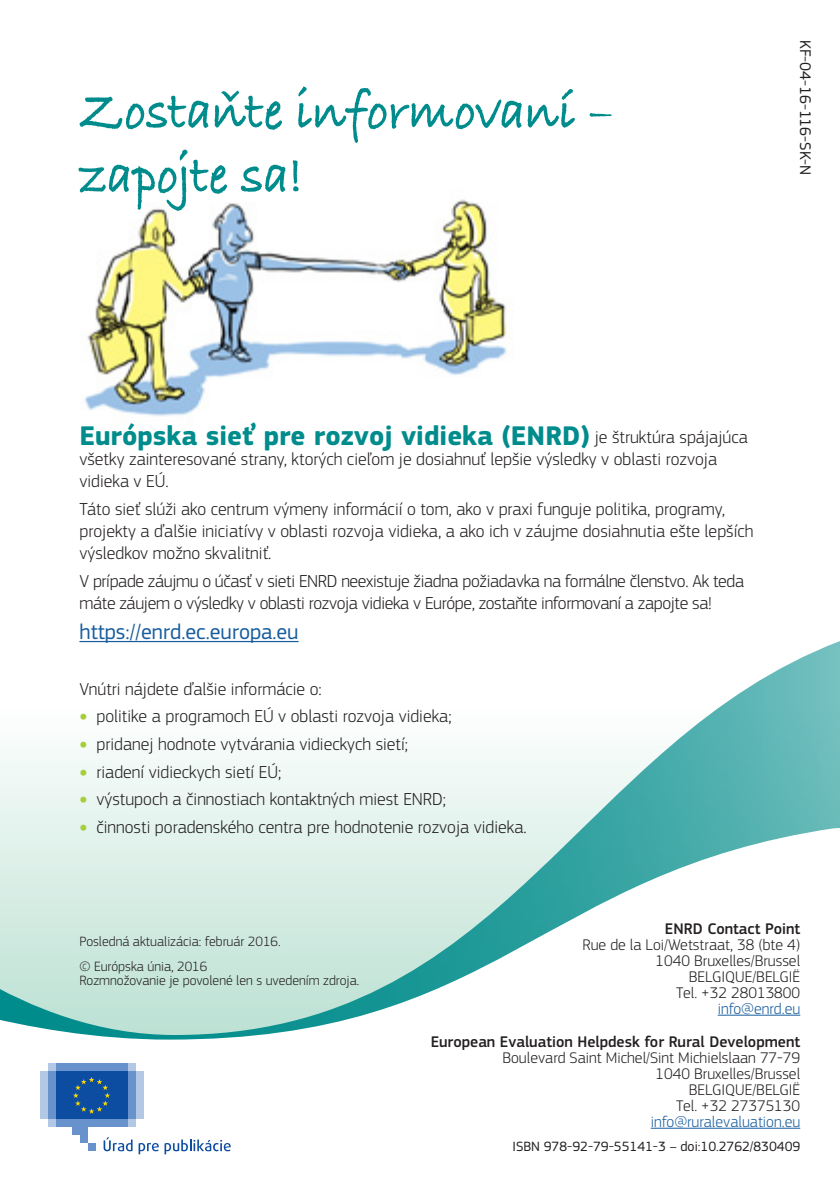
<style>
.page{position:relative;width:840px;height:1191px;background:#fff}
.page>*{position:absolute;margin:0;border:0;box-sizing:border-box;transform-origin:0 0}
._1_Titre{font:700 56px/64px "Bradley Hand ITCTT";letter-spacing:-.005em;color:#008c8c;scale:.9 1}
._0_Body{font:700 28px "EC Square Sans Pro";color:#008c8c}
._2_Titre_2{font:22px "EC Square Sans Pro";color:#175d9e}
._0_Body-2{font:300 18px/22px "EC Square Sans Pro";color:#231f20}
._0_Body-3{font:300 18px/22px "EC Square Sans Pro";letter-spacing:-.02em;color:#231f20}
._0_Body-4{font:300 16px/16px "EC Square Sans Pro";color:#231f20;text-align:right}
.t1{font:16px "EC Square Sans Pro";color:#231f20}
._9_Notes{font:300 14px/14px "EC Square Sans Pro";color:#231f20}
.t2{font:14px "EC Square Sans Pro";color:#231f20}
.s1{font-weight:300;font-size:18px;color:#231f20}
.s2{font-weight:900;color:#a6ce39}
.s3{font-weight:500}
.s4{color:#175d9e}
</style>
<div class="page">
<svg style="left:0;top:640px;width:839px;height:187px"></svg>
<svg style="left:0;top:827px;width:839px;height:328px"></svg>
<img style="left:84px;top:199px;width:423px;height:217px">
<hr style="left:717px;top:1014px;width:82px;height:1px;background:#175d9e">
<hr style="left:650px;top:1127px;width:149px;height:1px;background:#175d9e">
<hr style="left:79px;top:641px;width:219px;height:1px;background:#175d9e">
<svg style="left:48px;top:1119px;width:87px;height:8px"></svg>
<svg style="left:48px;top:1063px;width:87px;height:8px"></svg>
<div style="left:56px;top:1063px;width:71px;height:8px;background:#6892cc"></div>
<div style="left:56px;top:1119px;width:71px;height:8px;background:#6892cc"></div>
<div style="left:127px;top:1071px;width:8px;height:48px;background:#6892cc"></div>
<div style="left:135px;top:1071px;width:8px;height:48px;background:#b3c8e5"></div>
<div style="left:48px;top:1071px;width:8px;height:48px;background:#6892cc"></div>
<div style="left:40px;top:1071px;width:8px;height:48px;background:#b3c8e5"></div>
<div style="left:72px;top:1119px;width:16px;height:16px;background:#6892cc"></div>
<div style="left:80px;top:1119px;width:8px;height:24px;background:#6892cc"></div>
<div style="left:88px;top:1143px;width:7px;height:8px;background:#6892cc"></div>
<div style="left:56px;top:1071px;width:71px;height:48px;background:#0d4da1"></div>
<svg style="left:73px;top:1077px;width:37px;height:36px"></svg>
<svg style="left:103px;top:1137px;width:29px;height:14px"></svg>
<svg style="left:138px;top:1139px;width:92px;height:15px"></svg>
<p class="_1_Titre" style="left:79px;top:77px;width:594px">Zostaňte informovaní – zapojte sa!</p>
<p class="t1" style="left:814px;top:40px;width:137px;rotate:90deg">KF-04-16-116-SK-N</p>
<p class="_0_Body" style="left:79px;top:419px;width:669px">Európska sieť pre rozvoj vidieka (ENRD) <span class="s1">je štruktúra spájajúca</span></p>
<p class="_0_Body-2" style="left:79px;top:448px;width:639px">všetky zainteresované strany, ktorých cieľom je dosiahnuť lepšie výsledky v oblasti rozvoja vidieka v EÚ.</p>
<p class="_0_Body-2" style="left:79px;top:498px;width:675px">Táto sieť slúži ako centrum výmeny informácií o tom, ako v praxi funguje politika, programy, projekty a ďalšie iniciatívy v oblasti rozvoja vidieka, a ako ich v záujme dosiahnutia ešte lepších výsledkov možno skvalitniť.</p>
<p class="_0_Body-3" style="left:79px;top:570px;width:665px">V prípade záujmu o účasť v sieti ENRD neexistuje žiadna požiadavka na formálne členstvo. Ak teda máte záujem o výsledky v oblasti rozvoja vidieka v Európe, zostaňte informovaní a zapojte sa!</p>
<p class="_2_Titre_2" style="left:79px;top:619px;width:220px">https://enrd.ec.europa.eu</p>
<p class="_0_Body-2" style="left:79px;top:677px;width:244px">Vnútri nájdete ďalšie informácie o:</p>
<p class="_0_Body-2" style="left:79px;top:705px;width:373px"><span class="s2">•</span> politike a programoch EÚ v oblasti rozvoja vidieka;</p>
<p class="_0_Body-2" style="left:79px;top:733px;width:330px"><span class="s2">•</span> pridanej hodnote vytvárania vidieckych sietí;</p>
<p class="_0_Body-2" style="left:79px;top:760px;width:203px"><span class="s2">•</span> riadení vidieckych sietí EÚ;</p>
<p class="_0_Body-2" style="left:79px;top:788px;width:368px"><span class="s2">•</span> výstupoch a činnostiach kontaktných miest ENRD;</p>
<p class="_0_Body-2" style="left:79px;top:816px;width:448px"><span class="s2">•</span> činnosti poradenského centra pre hodnotenie rozvoja vidieka.</p>
<p class="_9_Notes" style="left:79px;top:934px;width:203px">Posledná aktualizácia: február 2016.</p>
<p class="_9_Notes" style="left:79px;top:959px;width:281px">© Európska únia, 2016<br>Rozmnožovanie je povolené len s uvedením zdroja.</p>
<p class="_0_Body-4" style="left:582px;top:920px;width:219px"><span class="s3">ENRD Contact Point<br></span>Rue de la Loi/Wetstraat, 38 (bte 4)<br>1040 Bruxelles/Brussel<br>BELGIQUE/BELGIË<br>Tel. +32 28013800<br><span class="s4">info@enrd.eu</span></p>
<p class="_0_Body-4" style="left:430px;top:1033px;width:371px"><span class="s3">European Evaluation Helpdesk for Rural Development<br></span>Boulevard Saint Michel/Sint Michielslaan 77-79<br>1040 Bruxelles/Brussel<br>BELGIQUE/BELGIË<br>Tel. +32 27375130<br><span class="s4">info@ruralevaluation.eu</span></p>
<p class="t2" style="left:512px;top:1138px;width:289px">ISBN 978-92-79-55141-3 – doi:10.2762/830409</p>
</div>
